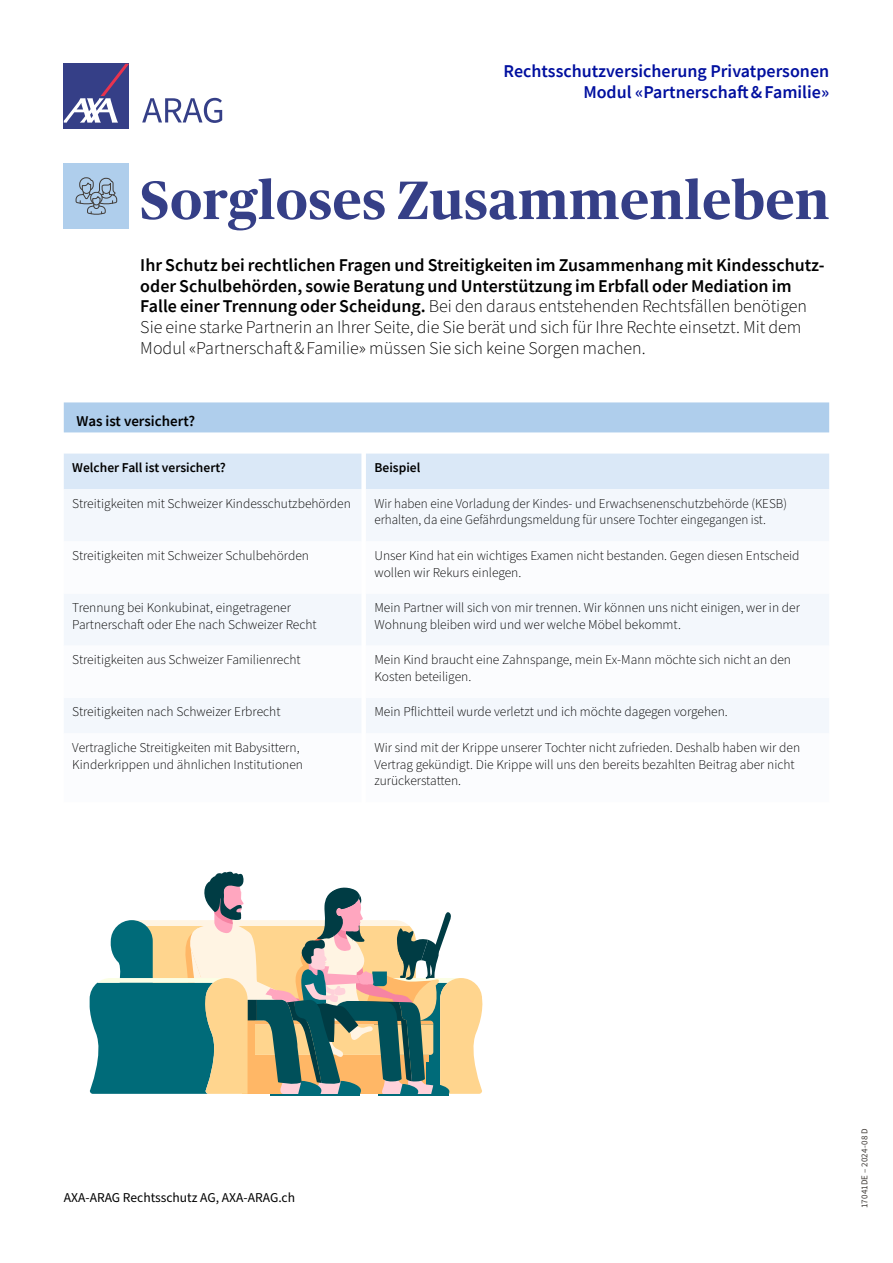
<style>
.page{position:relative;width:893px;height:1263px;background:#fff}
.page>*{position:absolute;margin:0;border:0;box-sizing:border-box;transform-origin:0 0}
.t1{font:700 54px "Publico Headline";letter-spacing:.02em;color:#353f87}
.t2{font:300 18px/20.7px "Source Sans Pro";color:#000}
.t3{font:600 18px/20.7px "Source Sans Pro";color:#000f9f;text-align:right}
.t4{font:600 15px "Source Sans Pro";color:#000}
.t5{font:300 13.5px/16.5px "Source Sans Pro";color:#000}
.t6{font:13.5px "Source Sans Pro";color:#000}
.t7{font:600 13.5px "Source Sans Pro";color:#000}
.t8{font:9px "Source Sans Pro";letter-spacing:.01em;color:#413c38}
.s1{font-weight:600}
</style>
<div class="page">
<div style="left:64px;top:402px;width:765px;height:30px;background:#afceec"></div>
<div style="left:64px;top:454px;width:765px;height:35px;background:#dae8f7"></div>
<div style="left:64px;top:489px;width:765px;height:52px;background:#f3f7fc"></div>
<div style="left:64px;top:594px;width:765px;height:139px;background:#f3f7fc"></div>
<div style="left:64px;top:163px;width:65px;height:66px;background:#afceec"></div>
<svg style="left:75px;top:177px;width:43px;height:38px"></svg>
<div style="left:64px;top:64px;width:65px;height:65px;background:#353f87"></div>
<svg style="left:64px;top:64px;width:65px;height:59px"></svg>
<svg style="left:142px;top:98px;width:80px;height:25px"></svg>
<svg style="left:90px;top:871px;width:393px;height:225px"></svg>
<h2 class="t3" style="left:504px;top:61px;width:327px">Rechtsschutzversicherung Privatpersonen<br>Modul «Partnerschaft&amp;Familie»</h2>
<h1 class="t1" style="left:140px;top:161px;width:690px">Sorgloses Zusammenleben</h1>
<p class="t2" style="left:140px;top:255px;width:686px"><span class="s1">Ihr Schutz bei rechtlichen Fragen und Streitigkeiten im Zusammenhang mit Kindesschutz&shy;oder Schulbehörden, sowie Beratung und Unterstützung im Erbfall oder Mediation im Falle einer Trennung oder Scheidung.</span> Bei den daraus entstehenden Rechtsfällen benötigen Sie eine starke Partnerin an Ihrer Seite, die Sie berät und sich für Ihre Rechte einsetzt. Mit dem Modul «Partnerschaft &amp; Familie» müssen Sie sich keine Sorgen machen.</p>
<p class="t4" style="left:77px;top:411px;width:120px">Was ist versichert?</p>
<p class="t7" style="left:72px;top:459px;width:155px">Welcher Fall ist versichert?</p>
<p class="t7" style="left:374px;top:459px;width:47px">Beispiel</p>
<p class="t5" style="left:72px;top:496px;width:280px">Streitigkeiten mit Schweizer Kindesschutzbehörden</p>
<p class="t5" style="left:374px;top:495px;width:414px">Wir haben eine Vorladung der Kindes- und Erwachsenenschutzbehörde (KESB) erhalten, da eine Gefährdungsmeldung für unsere Tochter eingegangen ist.</p>
<p class="t5" style="left:72px;top:548px;width:238px">Streitigkeiten mit Schweizer Schulbehörden</p>
<p class="t5" style="left:374px;top:548px;width:427px">Unser Kind hat ein wichtiges Examen nicht bestanden. Gegen diesen Entscheid wollen wir Rekurs einlegen.</p>
<p class="t5" style="left:72px;top:600px;width:246px">Trennung bei Konkubinat, eingetragener<br>Partnerschaft oder Ehe nach Schweizer Recht</p>
<p class="t5" style="left:374px;top:600px;width:427px">Mein Partner will sich von mir trennen. Wir können uns nicht einigen, wer in der<br>Wohnung bleiben wird und wer welche Möbel bekommt.</p>
<p class="t5" style="left:72px;top:652px;width:230px">Streitigkeiten aus Schweizer Familienrecht</p>
<p class="t5" style="left:374px;top:652px;width:418px">Mein Kind braucht eine Zahnspange, mein Ex-Mann möchte sich nicht an den<br>Kosten beteiligen.</p>
<p class="t5" style="left:72px;top:704px;width:210px">Streitigkeiten nach Schweizer Erbrecht</p>
<p class="t5" style="left:374px;top:704px;width:355px">Mein Pflichtteil wurde verletzt und ich möchte dagegen vorgehen.</p>
<p class="t5" style="left:72px;top:740px;width:232px">Vertragliche Streitigkeiten mit Babysittern,<br>Kinderkrippen und ähnlichen Institutionen</p>
<p class="t5" style="left:374px;top:740px;width:427px">Wir sind mit der Krippe unserer Tochter nicht zufrieden. Deshalb haben wir den<br>Vertrag gekündigt. Die Krippe will uns den bereits bezahlten Beitrag aber nicht zurückerstatten.</p>
<p class="t6" style="left:64px;top:1189px;width:233px">AXA-ARAG Rechtsschutz AG, AXA-ARAG.ch</p>
<p class="t8" style="left:858px;top:1208px;width:81px;rotate:-90deg">17041DE – 2024-08 D</p>
</div>
